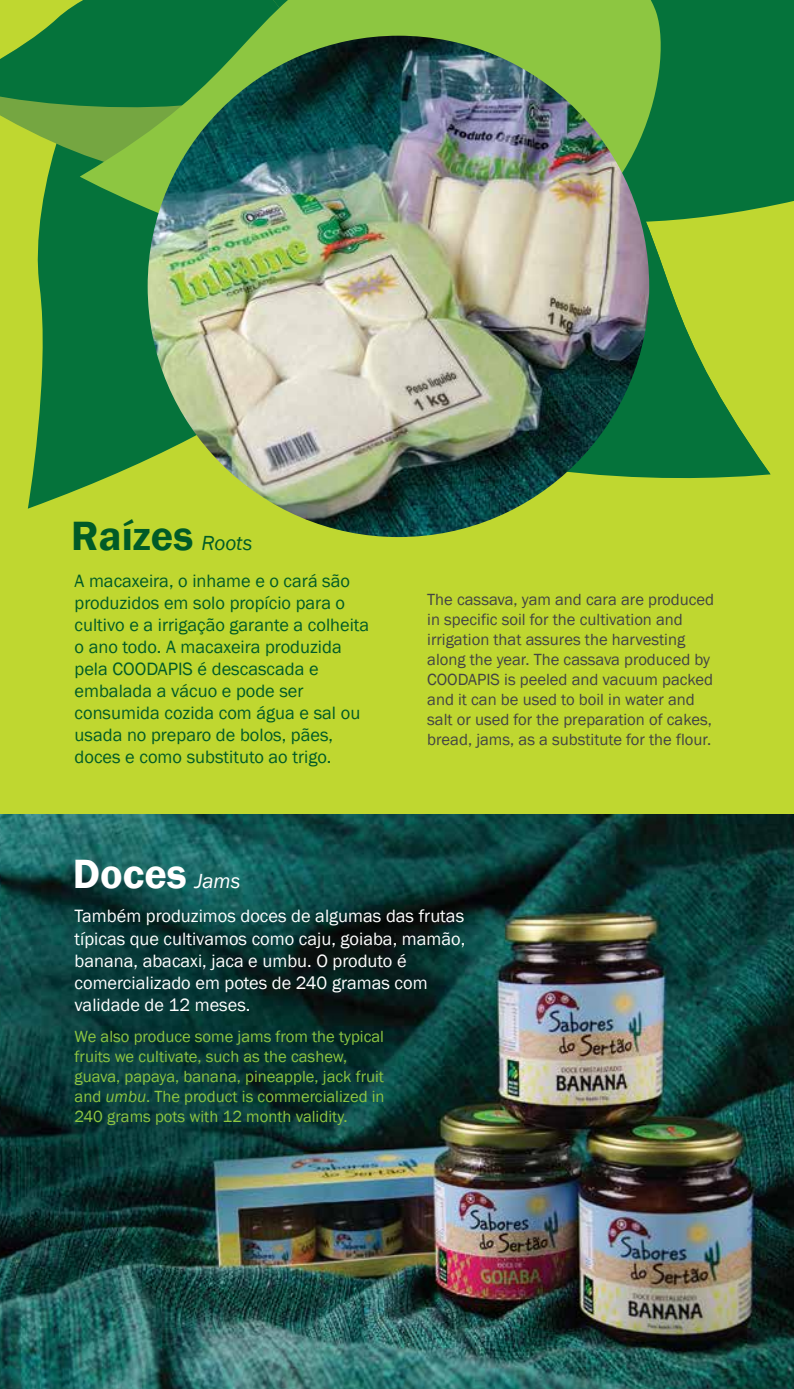
<style>
.page{position:relative;width:794px;height:1389px;background:#bfd730}
.page>*{position:absolute;margin:0;border:0;box-sizing:border-box;transform-origin:0 0}
.t1{font:600 42.18px "Franklin Gothic";color:#005b27}
.t2{font:600 42.18px "Franklin Gothic";color:#fff}
.t3{font:18.38px/22.1px "Franklin Gothic";color:#005b27}
.t4{font:18.38px/22.1px "Franklin Gothic";color:#fff}
.t5{font:16.62px/19.9px "Franklin Gothic";color:#434344}
.t6{font:16.62px/19.9px "Franklin Gothic";color:#8dc641}
.s1{font-weight:400;font-style:italic;font-size:21px}
.s2{font-style:italic}
</style>
<div class="page">
<svg style="left:770px;top:162px;width:24px;height:44px"></svg>
<svg style="left:28px;top:277px;width:497px;height:232px;fill:#05733b"></svg>
<div style="left:770px;top:0;width:24px;height:162px;background:#05733b"></div>
<svg style="left:191px;top:428px;width:579px;height:75px"></svg>
<svg style="left:229px;top:0;width:541px;height:474px;fill:#05733b"></svg>
<svg style="left:14px;top:123px;width:66px;height:154px"></svg>
<svg style="left:0;top:2px;width:80px;height:121px"></svg>
<svg style="left:80px;top:0;width:594px;height:298px;background:#51a03e"></svg>
<img style="left:0;top:814px;width:794px;height:575px">
<img style="left:148px;top:36px;width:501px;height:501px;border-radius:251px">
<h1 class="t1" style="left:71px;top:510px;width:183px">Raízes <span class="s1">Roots</span></h1>
<p class="t3" style="left:75px;top:570px;width:296px">A macaxeira, o inhame e o cará são produzidos em solo propício para o cultivo e a irrigação garante a colheita o ano todo. A macaxeira produzida pela COODAPIS é descascada e embalada a vácuo e pode ser consumida cozida com água e sal ou usada no preparo de bolos, pães, doces e como substituto ao trigo.</p>
<p class="t5" style="left:427px;top:590px;width:288px">The cassava, yam and cara are produced in specific soil for the cultivation and irrigation that assures the harvesting along the year. The cassava produced by COODAPIS is peeled and vacuum packed and it can be used to boil in water and salt or used for the preparation of cakes, bread, jams, as a substitute for the flour.</p>
<h1 class="t2" style="left:73px;top:848px;width:169px">Doces <span class="s1">Jams</span></h1>
<p class="t4" style="left:75px;top:906px;width:392px">Também produzimos doces de algumas das frutas típicas que cultivamos como caju, goiaba, mamão, banana, abacaxi, jaca e umbu. O produto é comercializado em potes de 240 gramas com validade de 12 meses.</p>
<p class="t6" style="left:75px;top:1027px;width:311px">We also produce some jams from the typical fruits we cultivate, such as the cashew, guava, papaya, banana, pineapple, jack fruit and <span class="s2">umbu</span>. The product is commercialized in 240 grams pots with 12 month validity.</p>
</div>
